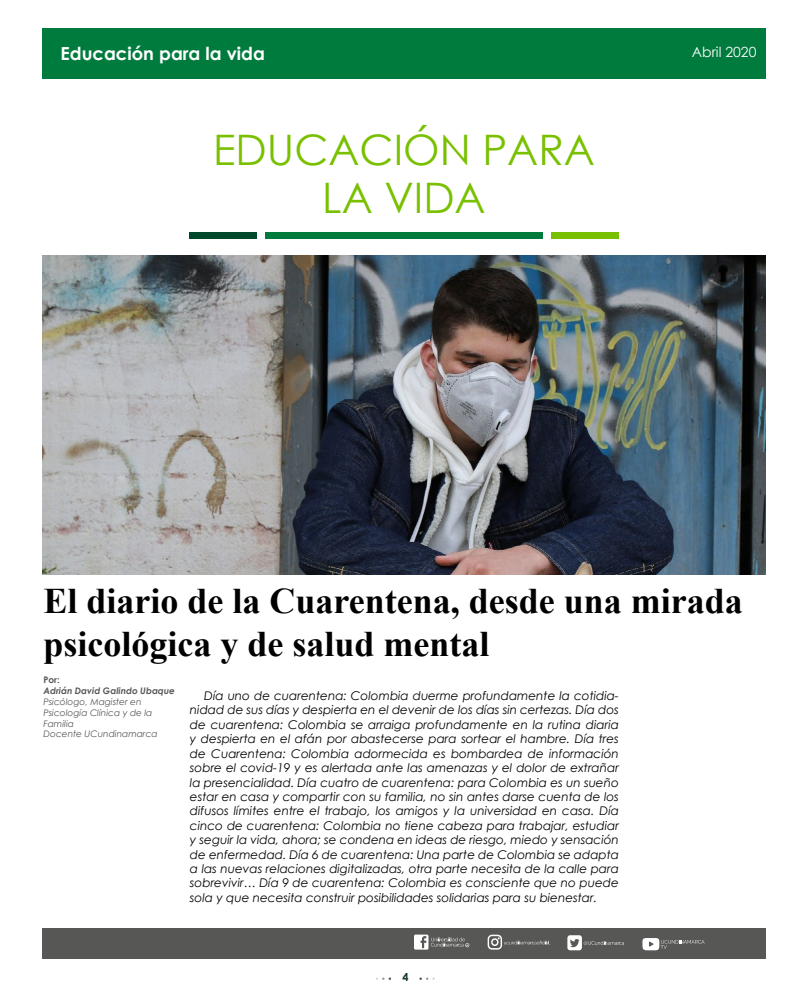
<style>
.page{position:relative;width:808px;height:993px;background:#fff}
.page>*{position:absolute;margin:0;border:0;box-sizing:border-box;transform-origin:0 0}
.t1{font:42px/48px "Century Gothic";color:#79c000;text-align:center}
.t2{font:700 36px/43.2px "Times New Roman";color:#000}
.t3{font:700 18px "Century Gothic";color:#fff}
.t4{font:14px "Century Gothic";color:#fff}
.t5{font:italic 12px/14.4px "Century Gothic";color:#000;text-align:justify}
.t6{font:700 10.9px "Century Gothic";color:#18342f}
.t7{font:italic 9px/10.8px "Century Gothic";color:#575756}
.t8{font:italic 700 9px "Century Gothic";color:#575756}
.t9{font:700 9px "Century Gothic";color:#575756}
</style>
<div class="page">
<div style="left:43px;top:28px;width:723px;height:50px;background:#007b3e"></div>
<svg style="left:419px;top:977px;width:16px;height:2px"></svg>
<svg style="left:376px;top:977px;width:15px;height:2px"></svg>
<div style="left:42px;top:928px;width:723px;height:30px;background:#575756"></div>
<svg style="left:488px;top:934px;width:62px;height:15px"></svg>
<svg style="left:567px;top:935px;width:57px;height:14px"></svg>
<svg style="left:642px;top:938px;width:62px;height:11px"></svg>
<svg style="left:414px;top:934px;width:55px;height:15px"></svg>
<div style="left:265px;top:232px;width:278px;height:6px;background:#007b3e"></div>
<div style="left:551px;top:232px;width:67px;height:6px;background:#79c000"></div>
<div style="left:189px;top:232px;width:68px;height:6px;background:#00482b"></div>
<img style="left:43px;top:255px;width:722px;height:319px">
<h3 class="t3" style="left:60px;top:40px;width:206px">Educación para la vida</h3>
<h1 class="t1" style="left:213px;top:125px;width:383px">EDUCACIÓN PARA<br>LA VIDA</h1>
<p class="t4" style="left:692px;top:42px;width:66px">Abril 2020</p>
<h2 class="t2" style="left:43px;top:578px;width:701px">El diario de la Cuarentena, desde una mirada psicológica y de salud mental</h2>
<p class="t5" style="left:190px;top:688px;width:430px;text-indent:14px">Día uno de cuarentena: Colombia duerme profundamente la cotidia&shy;nidad de sus días y despierta en el devenir de los días sin certezas. Día dos de cuarentena: Colombia se arraiga profundamente en la rutina diaria y despierta en el afán por abastecerse para sortear el hambre. Día tres de Cuarentena: Colombia adormecida es bombardea de información sobre el covid-19 y es alertada ante las amenazas y el dolor de extrañar la presencialidad. Día cuatro de cuarentena: para Colombia es un sueño estar en casa y compartir con su familia, no sin antes darse cuenta de los difusos límites entre el trabajo, los amigos y la universidad en casa. Día cinco de cuarentena: Colombia no tiene cabeza para trabajar, estudiar y seguir la vida, ahora; se condena en ideas de riesgo, miedo y sensación de enfermedad. Día 6 de cuarentena: Una parte de Colombia se adapta a las nuevas relaciones digitalizadas, otra parte necesita de la calle para sobrevivir… Día 9 de cuarentena: Colombia es consciente que no puede sola y que necesita construir posibilidades solidarias para su bienestar.</p>
<p class="t9" style="left:43px;top:673px;width:18px">Por:</p>
<p class="t8" style="left:43px;top:684px;width:133px">Adrián David Galindo Ubaque</p>
<p class="t7" style="left:43px;top:696px;width:116px">Psicólogo, Magister en<br>Psicología Clínica y de la<br>Familia<br>Docente UCundinamarca</p>
<p class="t6" style="left:402px;top:968px;width:8px">4</p>
</div>
